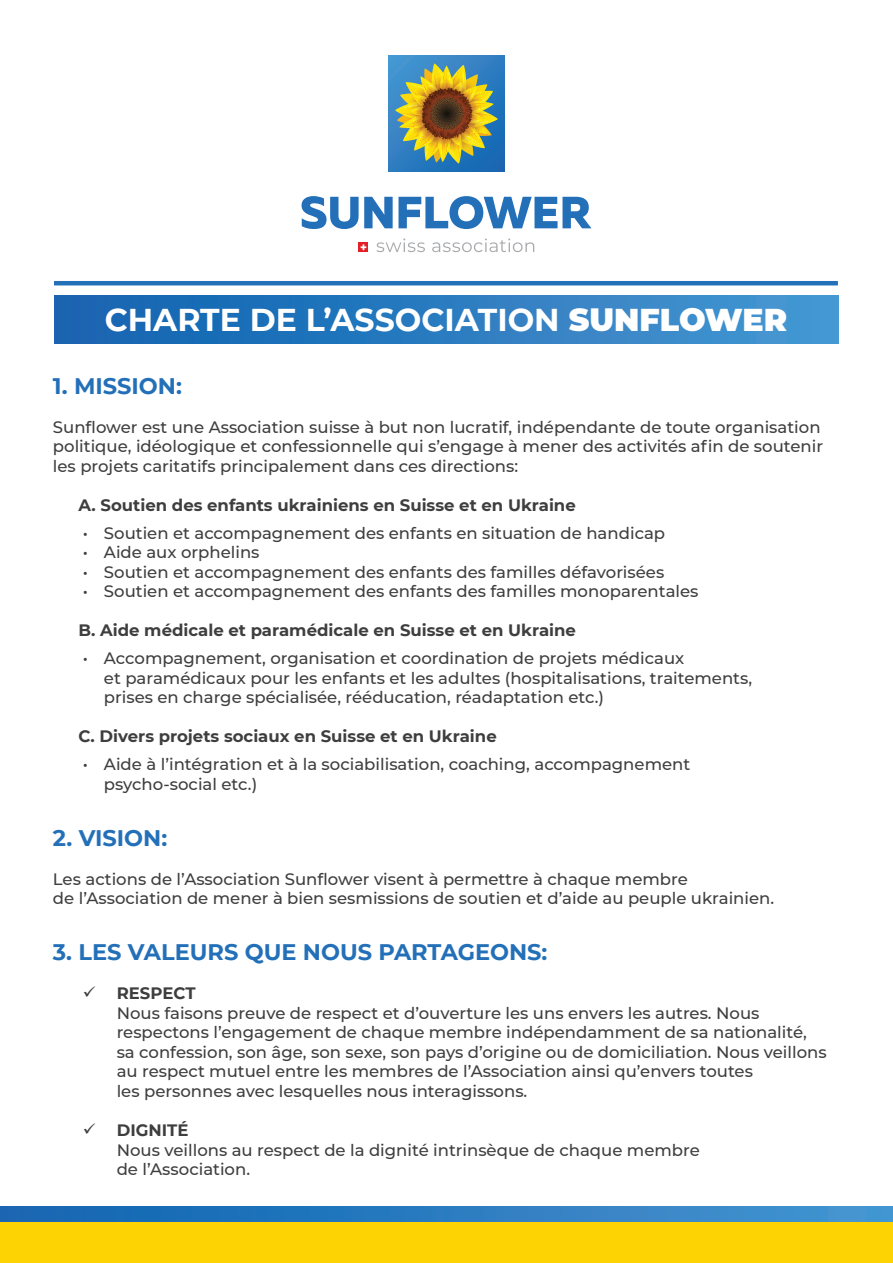
<style>
.page{position:relative;width:893px;height:1263px;background:#fff}
.page>*{position:absolute;margin:0;border:0;box-sizing:border-box;transform-origin:0 0}
.t1{font:700 31.5px "Montserrat";color:#fff}
.t2{font:700 22.5px "Montserrat";color:#2370b9}
.t3{font:500 16.5px/19.5px "Montserrat";color:#3e3e3f}
.t4{font:700 16.5px "Montserrat";color:#3e3e3f}
.s1{font-weight:900}
.s2{font-weight:700}
</style>
<div class="page">
<div style="left:55px;top:296px;width:783px;height:47px;background:linear-gradient(to right,#1161af,#4798d2)"></div>
<div style="left:0;top:1206px;width:893px;height:57px;background:linear-gradient(to right,#1264b1,#4696d1)"></div>
<hr style="left:54px;top:281px;width:784px;height:4px;background:#2370b9">
<svg style="left:389px;top:56px;width:115px;height:115px;background:#2d7dc0"></svg>
<svg style="left:302px;top:196px;width:289px;height:33px"></svg>
<svg style="left:395px;top:63px;width:103px;height:101px;background:#8c9058"></svg>
<svg style="left:359px;top:242px;width:9px;height:10px"></svg>
<svg style="left:361px;top:244px;width:5px;height:6px"></svg>
<svg style="left:376px;top:239px;width:49px;height:13px"></svg>
<svg style="left:432px;top:239px;width:102px;height:13px"></svg>
<img style="left:428px;top:108px;width:37px;height:2px">
<img style="left:433px;top:95px;width:27px;height:3px">
<div style="left:0;top:1222px;width:893px;height:41px;background:#fed304"></div>
<p class="t1" style="left:105px;top:297px;width:684px">CHARTE DE L’ASSOCIATION <span class="s1">SUNFLOWER</span></p>
<p class="t2" style="left:53px;top:370px;width:131px">1. MISSION:</p>
<p class="t3" style="left:53px;top:417px;width:772px">Sunflower est une Association suisse à but non lucratif, indépendante de toute organisation politique, idéologique et confessionnelle qui s’engage à mener des activités afin de soutenir les projets caritatifs principalement dans ces directions:</p>
<p class="t4" style="left:78px;top:493px;width:499px">A. Soutien des enfants ukrainiens en Suisse et en Ukraine</p>
<p class="t3" style="left:83px;top:523px;width:584px">• Soutien et accompagnement des enfants en situation de handicap</p>
<p class="t3" style="left:83px;top:542px;width:178px">• Aide aux orphelins</p>
<p class="t3" style="left:83px;top:562px;width:583px">• Soutien et accompagnement des enfants des familles défavorisées</p>
<p class="t3" style="left:83px;top:581px;width:617px">• Soutien et accompagnement des enfants des familles monoparentales</p>
<p class="t4" style="left:78px;top:619px;width:499px">B. Aide médicale et paramédicale en Suisse et en Ukraine</p>
<p class="t3" style="left:104px;top:648px;width:650px;text-indent:-21px">• Accompagnement, organisation et coordination de projets médicaux<br>et paramédicaux pour les enfants et les adultes (hospitalisations, traitements, prises en charge spécialisée, rééducation, réadaptation etc.)</p>
<p class="t4" style="left:78px;top:725px;width:420px">С. Divers projets sociaux en Suisse et en Ukraine</p>
<p class="t3" style="left:104px;top:754px;width:588px;text-indent:-21px">• Aide à l’intégration et à la sociabilisation, coaching, accompagnement psycho-social etc.)</p>
<p class="t2" style="left:53px;top:822px;width:116px">2. VISION:</p>
<p class="t3" style="left:53px;top:869px;width:723px">Les actions de l’Association Sunflower visent à permettre à chaque membre<br>de l’Association de mener à bien sesmissions de soutien et d’aide au peuple ukrainien.</p>
<p class="t2" style="left:53px;top:936px;width:496px">3. LES VALEURS QUE NOUS PARTAGEONS:</p>
<p class="t3" style="left:117px;top:983px;width:711px;text-indent:-34px">✓ <span class="s2">RESPECT<br></span>Nous faisons preuve de respect et d’ouverture les uns envers les autres. Nous respectons l’engagement de chaque membre indépendamment de sa nationalité, sa confession, son âge, son sexe, son pays d’origine ou de domiciliation. Nous veillons au respect mutuel entre les membres de l’Association ainsi qu’envers toutes<br>les personnes avec lesquelles nous interagissons.</p>
<p class="t3" style="left:117px;top:1120px;width:585px;text-indent:-34px">✓ <span class="s2">DIGNITÉ<br></span>Nous veillons au respect de la dignité intrinsèque de chaque membre de l’Association.</p>
</div>
